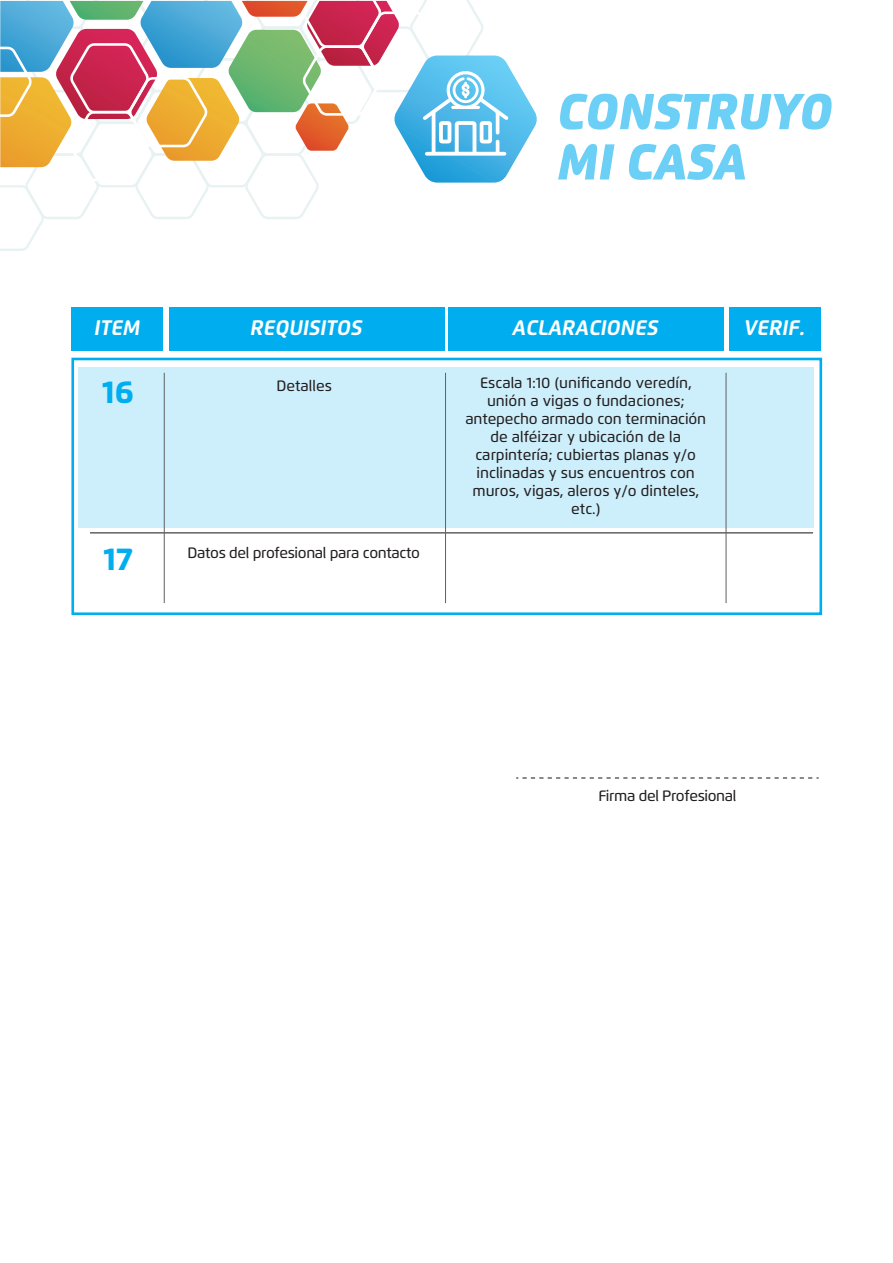
<style>
.page{position:relative;width:893px;height:1263px;background:#fff}
.page>*{position:absolute;margin:0;border:0;box-sizing:border-box;transform-origin:0 0}
.t1{font:italic 900 50.25px/50.2px "Flexo";letter-spacing:-.01em;color:#6bcff6}
.t2{font:800 31.5px "Flexo";color:#00aeef}
.t3{font:italic 700 21px "Flexo";color:#fff}
.t4{font:500 15px/18px "Flexo";color:#231f20;text-align:center}
.t5{font:500 15px "Flexo";letter-spacing:-.025em;color:#231f20}
</style>
<div class="page">
<svg style="left:0;top:0;width:537px;height:251px"></svg>
<hr style="left:451px;top:106px;width:29px;height:3px;background:#fff;border-radius:2px">
<div style="left:79px;top:367px;width:735px;height:160px;background:#cdeffb"></div>
<div style="left:72px;top:307px;width:91px;height:43px;background:#00aeef"></div>
<div style="left:729px;top:307px;width:92px;height:43px;background:#00aeef"></div>
<div style="left:169px;top:307px;width:275px;height:43px;background:#00aeef"></div>
<div style="left:448px;top:307px;width:276px;height:43px;background:#00aeef"></div>
<div style="left:71px;top:358px;width:751px;height:257px;border:3px solid #00aeef"></div>
<hr style="left:164px;top:373px;width:1px;height:230px;background:#616063">
<hr style="left:445px;top:373px;width:1px;height:230px;background:#616063">
<hr style="left:726px;top:373px;width:1px;height:230px;background:#616063">
<hr style="left:90px;top:532px;width:723px;height:2px;background:#616063">
<svg style="left:516px;top:777px;width:303px;height:1px"></svg>
<h1 class="t1" style="left:557px;top:86px;width:277px">CONSTRUYO<br>MI CASA</h1>
<h3 class="t3" style="left:94px;top:315px;width:47px">ITEM</h3>
<h3 class="t3" style="left:250px;top:315px;width:113px">REQUISITOS</h3>
<h3 class="t3" style="left:512px;top:315px;width:147px">ACLARACIONES</h3>
<h3 class="t3" style="left:744px;top:315px;width:62px">VERIF.</h3>
<h2 class="t2" style="left:102px;top:373px;width:33px">16</h2>
<p class="t4" style="left:465px;top:374px;width:242px">Escala 1:10 (unificando veredín, unión a vigas o fundaciones; antepecho armado con terminación de alféizar y ubicación de la carpintería; cubiertas planas y/o inclinadas y sus encuentros con muros, vigas, aleros y/o dinteles, etc.)</p>
<p class="t5" style="left:188px;top:544px;width:234px">Datos del profesional para contacto</p>
<p class="t4" style="left:276px;top:376px;width:57px">Detalles</p>
<h2 class="t2" style="left:103px;top:540px;width:31px">17</h2>
<p class="t5" style="left:598px;top:787px;width:139px">Firma del Profesional</p>
</div>
